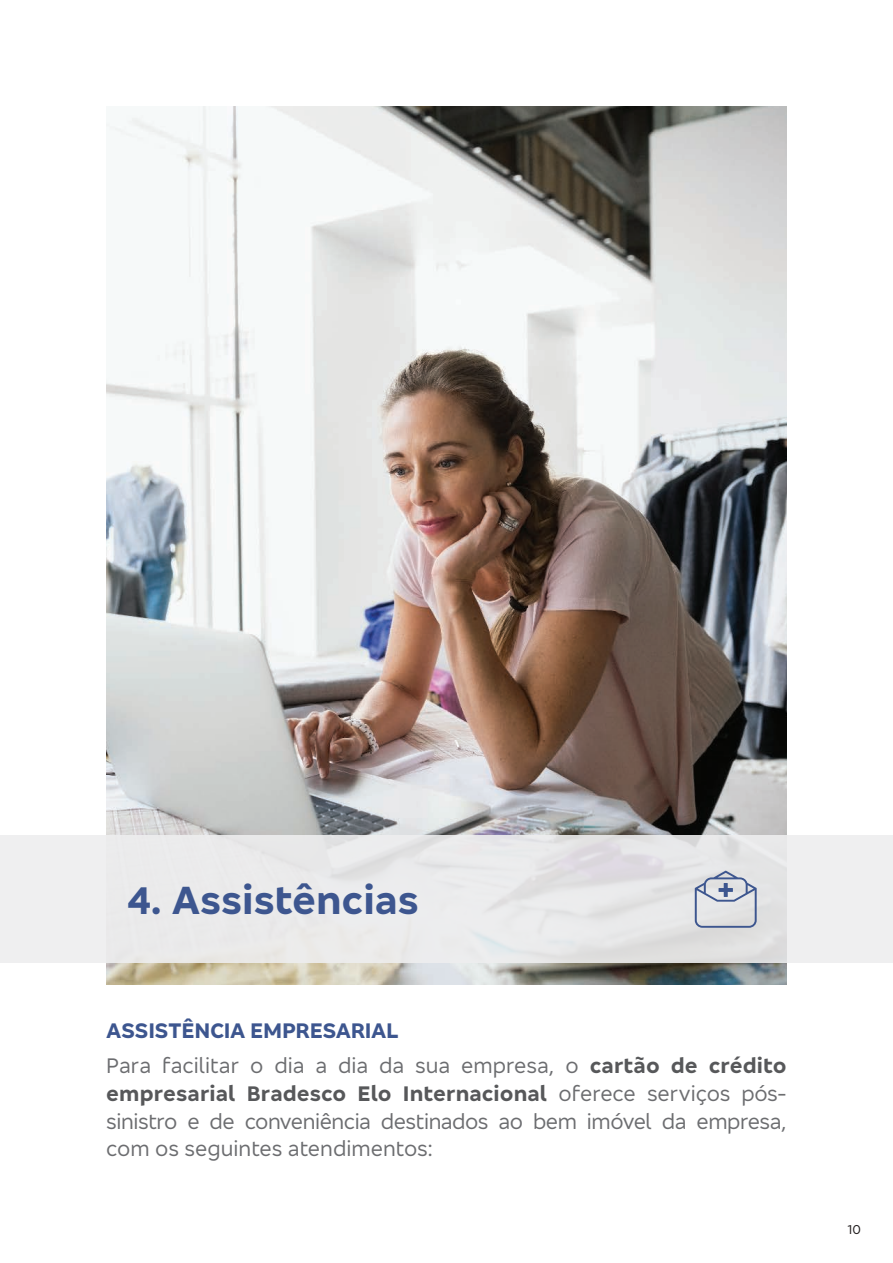
<style>
.page{position:relative;width:893px;height:1263px;background:#fff}
.page>*{position:absolute;margin:0;border:0;box-sizing:border-box;transform-origin:0 0}
.t1{font:700 40.5px "Bradesco Sans";color:#3d568f}
.t2{font:21.75px/27.8px "Bradesco Sans";color:#6c6d70}
.t3{font:13.5px "Bradesco Sans";color:#231f20}
.s1{font-weight:700;color:#3d568f}
.s2{font-weight:700;color:#57585a}
</style>
<div class="page">
<img style="left:106px;top:106px;width:681px;height:878px">
<div style="left:0;top:835px;width:893px;height:128px;background:#eeeeef"></div>
<svg style="left:695px;top:871px;width:62px;height:57px"></svg>
<h1 class="t1" style="left:127px;top:874px;width:293px">4. Assistências</h1>
<p class="t2" style="left:106px;top:1012px;width:682px;line-height:35.2px"><span class="s1">ASSISTÊNCIA EMPRESARIAL<br></span>Para facilitar o dia a dia da sua empresa, o <span class="s2">cartão de crédito</span></p>
<p class="t2" style="left:106px;top:1079px;width:682px;text-align:justify"><span class="s2">empresarial Bradesco Elo Internacional</span> oferece serviços pós&shy;sinistro e de conveniência destinados ao bem imóvel da empresa, com os seguintes atendimentos:</p>
<p class="t3" style="left:847px;top:1221px;width:15px">10</p>
</div>
